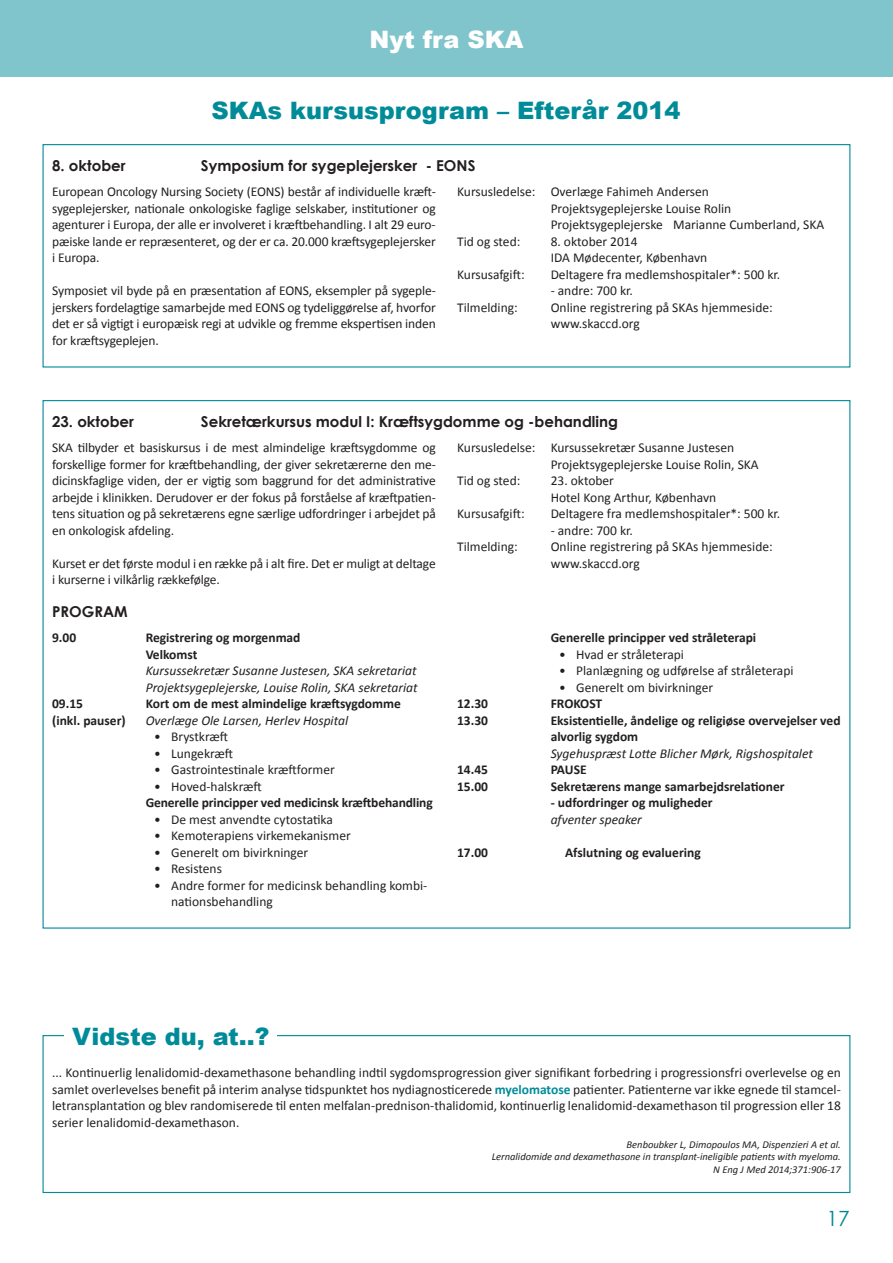
<style>
.page{position:relative;width:893px;height:1263px;background:#fff}
.page>*{position:absolute;margin:0;border:0;box-sizing:border-box;transform-origin:0 0}
.t1{font:900 24px "Arial";color:#008b99}
.t2{font:900 24px "Arial";color:#fff}
.t3{font:21px "Century Gothic";color:#008790}
.t4{font:700 15px "Century Gothic";color:#231f20}
.t5{font:13.5px/16.5px "Calibri";color:#231f20}
.t6{font:700 13.5px/16.5px "Calibri";color:#231f20}
.t7{font:italic 13.5px/16.5px "Calibri";color:#231f20}
.t8{font:italic 10.5px/12.6px "Calibri";color:#231f20;text-align:right}
.s1{font-weight:700;color:#008b99}
</style>
<div class="page">
<div style="left:0;top:0;width:893px;height:77px;background:#80c5cc"></div>
<div style="left:43px;top:144px;width:807px;height:224px;border:1px solid #008b99"></div>
<div style="left:43px;top:1035px;width:807px;height:158px;border:1px solid #008b99"></div>
<div style="left:64px;top:1028px;width:212px;height:25px;background:#fff"></div>
<h1 class="t2" style="left:370px;top:22px;width:155px">Nyt fra SKA</h1>
<h1 class="t1" style="left:211px;top:93px;width:470px">SKAs kursusprogram – Efterår 2014</h1>
<p class="t4" style="left:52px;top:154px;width:75px">8. oktober</p>
<p class="t4" style="left:201px;top:154px;width:276px">Symposium for sygeplejersker - EONS</p>
<p class="t5" style="left:52px;top:184px;width:385px;text-align:justify">European Oncology Nursing Society (EONS) består af individuelle kræft&shy;sygeplejersker, nationale onkologiske faglige selskaber, institutioner og agenturer i Europa, der alle er involveret i kræftbehandling. I alt 29 euro&shy;pæiske lande er repræsenteret, og der er ca. 20.000 kræftsygeplejersker i Europa.</p>
<p class="t5" style="left:52px;top:283px;width:385px;text-align:justify">Symposiet vil byde på en præsentation af EONS, eksempler på sygeple&shy;jerskers fordelagtige samarbejde med EONS og tydeliggørelse af, hvorfor det er så vigtigt i europæisk regi at udvikle og fremme ekspertisen inden for kræftsygeplejen.</p>
<p class="t5" style="left:457px;top:184px;width:253px">Kursusledelse: Overlæge Fahimeh Andersen</p>
<p class="t5" style="left:551px;top:200px;width:182px">Projektsygeplejerske Louise Rolin</p>
<p class="t5" style="left:551px;top:217px;width:275px">Projektsygeplejerske Marianne Cumberland, SKA</p>
<p class="t5" style="left:457px;top:233px;width:65px">Tid og sted:</p>
<p class="t5" style="left:551px;top:233px;width:158px">8. oktober 2014<br>IDA Mødecenter, København</p>
<p class="t5" style="left:457px;top:266px;width:69px">Kursusafgift:</p>
<p class="t5" style="left:551px;top:266px;width:231px">Deltagere fra medlemshospitaler*: 500 kr.</p>
<p class="t5" style="left:551px;top:283px;width:84px">- andre: 700 kr.</p>
<p class="t5" style="left:457px;top:299px;width:62px">Tilmelding:</p>
<p class="t5" style="left:551px;top:299px;width:224px">Online registrering på SKAs hjemmeside: www.skaccd.org</p>
<p class="t4" style="left:52px;top:410px;width:83px">23. oktober</p>
<p class="t4" style="left:201px;top:410px;width:418px">Sekretærkursus modul I: Kræftsygdomme og -behandling</p>
<p class="t5" style="left:52px;top:440px;width:385px;text-align:justify">SKA tilbyder et basiskursus i de mest almindelige kræftsygdomme og forskellige former for kræftbehandling, der giver sekretærerne den me&shy;dicinskfaglige viden, der er vigtig som baggrund for det administrative arbejde i klinikken. Derudover er der fokus på forståelse af kræftpatien&shy;tens situation og på sekretærens egne særlige udfordringer i arbejdet på en onkologisk afdeling.</p>
<p class="t5" style="left:52px;top:555px;width:385px">Kurset er det første modul i en række på i alt fire. Det er muligt at deltage i kurserne i vilkårlig rækkefølge.</p>
<p class="t5" style="left:457px;top:440px;width:279px">Kursusledelse: Kursussekretær Susanne Justesen</p>
<p class="t5" style="left:551px;top:456px;width:210px">Projektsygeplejerske Louise Rolin, SKA</p>
<p class="t5" style="left:457px;top:473px;width:65px">Tid og sted:</p>
<p class="t5" style="left:551px;top:473px;width:167px">23. oktober<br>Hotel Kong Arthur, København</p>
<p class="t5" style="left:457px;top:506px;width:69px">Kursusafgift:</p>
<p class="t5" style="left:551px;top:506px;width:231px">Deltagere fra medlemshospitaler*: 500 kr.</p>
<p class="t5" style="left:551px;top:522px;width:84px">- andre: 700 kr.</p>
<p class="t5" style="left:457px;top:539px;width:62px">Tilmelding:</p>
<p class="t5" style="left:551px;top:539px;width:224px">Online registrering på SKAs hjemmeside: www.skaccd.org</p>
<p class="t4" style="left:52px;top:600px;width:77px">PROGRAM</p>
<p class="t6" style="left:52px;top:630px;width:26px">9.00</p>
<p class="t6" style="left:146px;top:630px;width:156px">Registrering og morgenmad<br>Velkomst</p>
<p class="t7" style="left:146px;top:662px;width:274px">Kursussekretær Susanne Justesen, SKA sekretariat<br>Projektsygeplejerske, Louise Rolin, SKA sekretariat</p>
<p class="t6" style="left:52px;top:696px;width:32px">09.15</p>
<p class="t6" style="left:146px;top:696px;width:257px">Kort om de mest almindelige kræftsygdomme</p>
<p class="t6" style="left:52px;top:712px;width:75px">(inkl. pauser)</p>
<p class="t7" style="left:146px;top:712px;width:204px">Overlæge Ole Larsen, Herlev Hospital</p>
<p class="t5" style="left:154px;top:729px;width:75px">• Brystkræft</p>
<p class="t5" style="left:154px;top:745px;width:81px">• Lungekræft</p>
<p class="t5" style="left:154px;top:762px;width:182px">• Gastrointestinale kræftformer</p>
<p class="t5" style="left:154px;top:778px;width:109px">• Hoved-halskræft</p>
<p class="t6" style="left:146px;top:795px;width:289px">Generelle principper ved medicinsk kræftbehandling</p>
<p class="t5" style="left:154px;top:811px;width:180px">• De mest anvendte cytostatika</p>
<p class="t5" style="left:154px;top:828px;width:198px">• Kemoterapiens virkemekanismer</p>
<p class="t5" style="left:154px;top:844px;width:156px">• Generelt om bivirkninger</p>
<p class="t5" style="left:154px;top:861px;width:69px">• Resistens</p>
<p class="t5" style="left:171px;top:877px;width:258px;text-indent:-17px">• Andre former for medicinsk behandling kombi&shy;nationsbehandling</p>
<p class="t6" style="left:551px;top:629px;width:207px">Generelle principper ved stråleterapi</p>
<p class="t5" style="left:559px;top:646px;width:126px">• Hvad er stråleterapi</p>
<p class="t5" style="left:559px;top:663px;width:236px">• Planlægning og udførelse af stråleterapi</p>
<p class="t5" style="left:559px;top:679px;width:156px">• Generelt om bivirkninger</p>
<p class="t6" style="left:457px;top:695px;width:32px">12.30</p>
<p class="t6" style="left:551px;top:695px;width:53px">FROKOST</p>
<p class="t6" style="left:457px;top:712px;width:32px">13.30</p>
<p class="t6" style="left:551px;top:712px;width:291px">Eksistentielle, åndelige og religiøse overvejelser ved alvorlig sygdom</p>
<p class="t7" style="left:551px;top:744px;width:264px">Sygehuspræst Lotte Blicher Mørk, Rigshospitalet</p>
<p class="t6" style="left:457px;top:761px;width:32px">14.45</p>
<p class="t6" style="left:551px;top:761px;width:38px">PAUSE</p>
<p class="t6" style="left:457px;top:778px;width:32px">15.00</p>
<p class="t6" style="left:551px;top:778px;width:236px">Sekretærens mange samarbejdsrelationer</p>
<p class="t6" style="left:551px;top:794px;width:163px">- udfordringer og muligheder</p>
<p class="t7" style="left:551px;top:810px;width:93px">afventer speaker</p>
<p class="t6" style="left:457px;top:844px;width:32px">17.00</p>
<p class="t6" style="left:565px;top:844px;width:137px">Afslutning og evaluering</p>
<h1 class="t1" style="left:72px;top:1019px;width:199px">Vidste du, at..?</h1>
<p class="t5" style="left:52px;top:1064px;width:790px;text-align:justify">... Kontinuerlig lenalidomid-dexamethasone behandling indtil sygdomsprogression giver signifikant forbedring i progressionsfri overlevelse og en samlet overlevelses benefit på interim analyse tidspunktet hos nydiagnosticerede <span class="s1">myelomatose</span> patienter. Patienterne var ikke egnede til stamcel&shy;letransplantation og blev randomiserede til enten melfalan-prednison-thalidomid, kontinuerlig lenalidomid-dexamethason til progression eller 18 serier lenalidomid-dexamethason.</p>
<p class="t8" style="left:492px;top:1137px;width:351px">Benboubker L, Dimopoulos MA, Dispenzieri A et al.<br>Lernalidomide and dexamethasone in transplant-ineligible patients with myeloma.<br>N Eng J Med 2014;371:906-17</p>
<h2 class="t3" style="left:826px;top:1203px;width:25px">17</h2>
</div>
